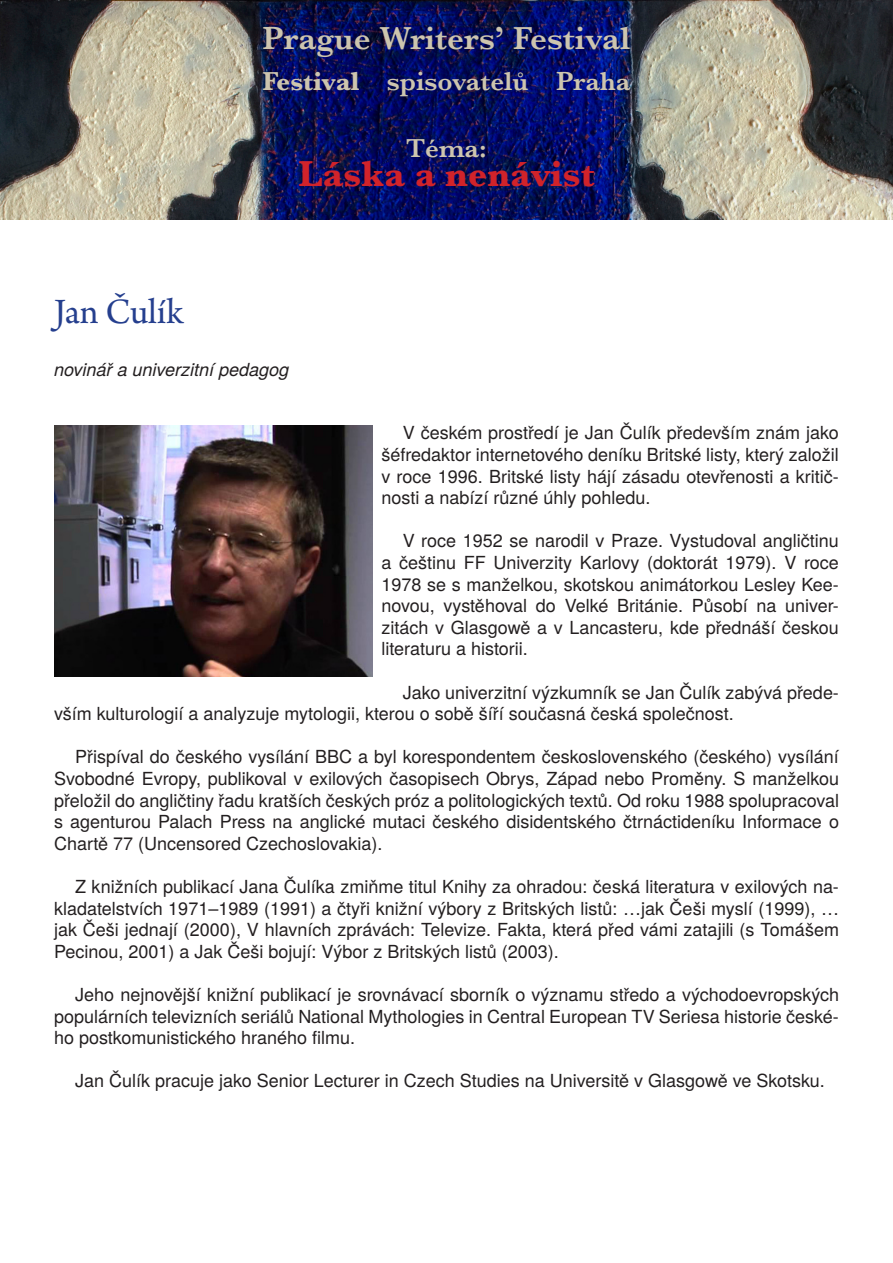
<style>
.page{position:relative;width:893px;height:1263px;background:#fff}
.page>*{position:absolute;margin:0;border:0;box-sizing:border-box;transform-origin:0 0}
.t1{font:700 37.5px "Baskerville";color:#d1232a}
.Authors_Name{font:37.5px "Arno Pro";color:#253f8e}
.t2{font:600 33px "Baskerville";color:#cdc5ae}
.t3{font:600 27px "Baskerville";color:#cdc5ae}
.t4{font:18px/21.6px "Te X Gyre Heros";color:#231f20;text-align:justify}
.Sub-title_author{font:italic 18px "Te X Gyre Heros";color:#231f20}
.s1{font-weight:700}
</style>
<div class="page">
<img style="left:0;top:0;width:893px;height:219px">
<img style="left:54px;top:425px;width:319px;height:251px">
<h2 class="t2" style="left:263px;top:15px;width:369px">Prague Writers’ Festival</h2>
<h3 class="t3" style="left:263px;top:62px;width:369px"><span class="s1">Festival</span> spisovatelů Praha</h3>
<h3 class="t3" style="left:406px;top:129px;width:82px">Téma:</h3>
<h1 class="t1" style="left:299px;top:147px;width:297px">Láska a nenávist</h1>
<p class="Authors_Name" style="left:54px;top:290px;width:131px">Jan Čulík</p>
<p class="Sub-title_author" style="left:54px;top:355px;width:237px">novinář a univerzitní pedagog</p>
<p class="t4" style="left:381px;top:421px;width:459px;text-indent:21px">V českém prostředí je Jan Čulík především znám jako šéfredaktor internetového deníku Britské listy, který založil v roce 1996. Britské listy hájí zásadu otevřenosti a kritič&shy;nosti a nabízí různé úhly pohledu.</p>
<p class="t4" style="left:381px;top:529px;width:459px;text-indent:21px">V roce 1952 se narodil v Praze. Vystudoval angličtinu a češtinu FF Univerzity Karlovy (doktorát 1979). V roce 1978 se s manželkou, skotskou animátorkou Lesley Kee&shy;novou, vystěhoval do Velké Británie. Působí na univer&shy;zitách v Glasgowě a v Lancasteru, kde přednáší českou literaturu a historii.</p>
<p class="t4" style="left:54px;top:680px;width:786px;text-indent:349px">Jako univerzitní výzkumník se Jan Čulík zabývá přede&shy;vším kulturologií a analyzuje mytologii, kterou o sobě šíří současná česká společnost.</p>
<p class="t4" style="left:54px;top:745px;width:786px;text-indent:21px">Přispíval do českého vysílání BBC a byl korespondentem československého (českého) vysílání Svobodné Evropy, publikoval v exilových časopisech Obrys, Západ nebo Proměny. S manželkou přeložil do angličtiny řadu kratších českých próz a politologických textů. Od roku 1988 spolupracoval s agenturou Palach Press na anglické mutaci českého disidentského čtrnáctideníku Informace o Chartě 77 (Uncensored Czechoslovakia).</p>
<p class="t4" style="left:54px;top:874px;width:786px;text-indent:21px">Z knižních publikací Jana Čulíka zmiňme titul Knihy za ohradou: česká literatura v exilových na&shy;kladatelstvích 1971–1989 (1991) a čtyři knižní výbory z Britských listů: …jak Češi myslí (1999), … jak Češi jednají (2000), V hlavních zprávách: Televize. Fakta, která před vámi zatajili (s Tomášem Pecinou, 2001) a Jak Češi bojují: Výbor z Britských listů (2003).</p>
<p class="t4" style="left:54px;top:982px;width:786px;text-indent:21px">Jeho nejnovější knižní publikací je srovnávací sborník o významu středo a východoevropských populárních televizních seriálů National Mythologies in Central European TV Seriesa historie české&shy;ho postkomunistického hraného filmu.</p>
<p class="t4" style="left:75px;top:1069px;width:751px">Jan Čulík pracuje jako Senior Lecturer in Czech Studies na Universitě v Glasgowě ve Skotsku.</p>
</div>
